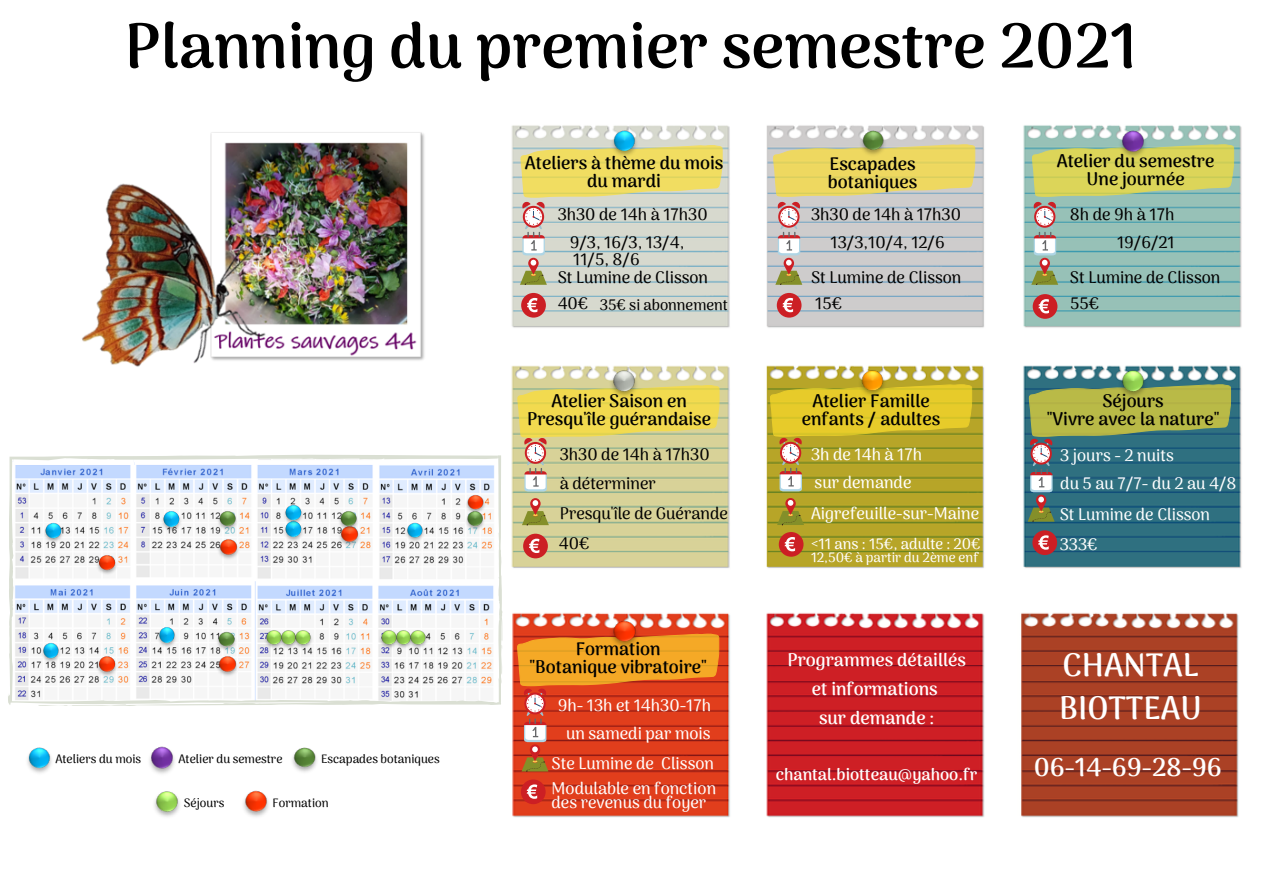
<style>
.page{position:relative;width:1263px;height:894px;background:#fff}
.page>*{position:absolute;margin:0;border:0;box-sizing:border-box;transform-origin:0 0}
.t1{font:800 63px "Arima Madurai";color:#000}
.t2{font:700 32.1px "Arima Madurai";color:#fff}
.t3{font:700 25.35px "Arima Madurai";color:#fff}
.t4{font:700 18px/18px "Arima Madurai";color:#000}
.t5{font:700 18px "Arima Madurai";color:#fff}
.t6{font:500 16.5px "Arima Madurai";color:#000}
.t7{font:500 16.5px "Arima Madurai";color:#fff}
.t8{font:700 16.5px "Arima Madurai";color:#fff}
.t9{font:500 15px "Arima Madurai";color:#fff}
.t10{font:500 15px "Arima Madurai";color:#000}
.t11{font:500 13.5px "Arima Madurai";color:#fff}
.t12{font:500 12px "Arima Madurai";color:#000}
</style>
<div class="page">
<img style="left:511px;top:125px;width:731px;height:443px">
<img style="left:512px;top:613px;width:727px;height:204px">
<svg style="left:8px;top:454px;width:495px;height:252px;fill:#f6f6f6"></svg>
<svg style="left:520px;top:145px;width:203px;height:140px;background:#d8d5a8"></svg>
<img style="left:608px;top:128px;width:32px;height:32px">
<svg style="left:773px;top:144px;width:202px;height:141px;background:#d2caa6"></svg>
<svg style="left:1031px;top:144px;width:203px;height:141px;background:#a8c397"></svg>
<img style="left:1117px;top:128px;width:32px;height:33px">
<svg style="left:517px;top:384px;width:202px;height:107px;background:#ded17a"></svg>
<svg style="left:522px;top:498px;width:27px;height:27px"></svg>
<svg style="left:770px;top:384px;width:202px;height:107px;background:#c8b32e"></svg>
<svg style="left:777px;top:498px;width:27px;height:27px"></svg>
<svg style="left:1028px;top:384px;width:203px;height:137px;background:#60876d"></svg>
<svg style="left:517px;top:633px;width:202px;height:138px;background:#e06123"></svg>
<img style="left:1116px;top:368px;width:34px;height:32px">
<img style="left:607px;top:618px;width:34px;height:32px">
<img style="left:41px;top:521px;width:24px;height:23px">
<img style="left:160px;top:509px;width:23px;height:24px">
<img style="left:404px;top:521px;width:22px;height:22px">
<img style="left:39px;top:641px;width:24px;height:23px">
<img style="left:282px;top:526px;width:23px;height:17px">
<img style="left:155px;top:625px;width:24px;height:24px">
<img style="left:216px;top:538px;width:26px;height:23px">
<img style="left:94px;top:553px;width:26px;height:23px">
<img style="left:337px;top:524px;width:26px;height:24px">
<img style="left:463px;top:493px;width:25px;height:22px">
<img style="left:94px;top:654px;width:26px;height:24px">
<img style="left:214px;top:654px;width:26px;height:24px">
<img style="left:263px;top:628px;width:14px;height:22px">
<img style="left:277px;top:628px;width:15px;height:22px">
<img style="left:292px;top:628px;width:22px;height:22px">
<img style="left:378px;top:628px;width:14px;height:22px">
<img style="left:392px;top:628px;width:15px;height:22px">
<img style="left:407px;top:628px;width:22px;height:22px">
<img style="left:154px;top:791px;width:26px;height:26px">
<img style="left:243px;top:790px;width:26px;height:27px">
<img style="left:82px;top:132px;width:343px;height:235px">
<div style="left:521px;top:293px;width:25px;height:24px;background:#cc1f24;border-radius:50%"></div>
<svg style="left:527px;top:298px;width:10px;height:14px"></svg>
<div style="left:777px;top:293px;width:24px;height:24px;background:#cc1f24;border-radius:50%"></div>
<svg style="left:783px;top:298px;width:10px;height:14px"></svg>
<div style="left:1033px;top:294px;width:24px;height:25px;background:#cc1f24;border-radius:50%"></div>
<svg style="left:1038px;top:299px;width:11px;height:14px"></svg>
<div style="left:523px;top:533px;width:25px;height:25px;background:#cc1f24;border-radius:50%"></div>
<svg style="left:529px;top:538px;width:10px;height:15px"></svg>
<div style="left:779px;top:532px;width:24px;height:24px;background:#cc1f24;border-radius:50%"></div>
<svg style="left:785px;top:537px;width:10px;height:14px"></svg>
<div style="left:1032px;top:530px;width:25px;height:25px;background:#cc1f24;border-radius:50%"></div>
<svg style="left:1038px;top:535px;width:11px;height:14px"></svg>
<div style="left:521px;top:779px;width:25px;height:25px;background:#cc1f24;border-radius:50%"></div>
<svg style="left:527px;top:784px;width:10px;height:14px"></svg>
<img style="left:607px;top:368px;width:34px;height:32px">
<img style="left:856px;top:368px;width:33px;height:31px">
<img style="left:857px;top:128px;width:31px;height:30px">
<img style="left:216px;top:509px;width:24px;height:23px">
<img style="left:337px;top:509px;width:23px;height:23px">
<img style="left:463px;top:509px;width:24px;height:23px">
<img style="left:214px;top:630px;width:24px;height:22px">
<img style="left:27px;top:747px;width:25px;height:26px">
<img style="left:149px;top:746px;width:26px;height:28px">
<img style="left:292px;top:747px;width:25px;height:25px">
<img style="left:282px;top:503px;width:23px;height:23px">
<p class="t1" style="left:124px;top:9px;width:1015px">Planning du premier semestre 2021</p>
<p class="t4" style="left:525px;top:154px;width:200px">Ateliers à thème du mois</p>
<p class="t4" style="left:587px;top:172px;width:75px">du mardi</p>
<p class="t6" style="left:558px;top:204px;width:151px">3h30 de 14h à 17h30</p>
<p class="t6" style="left:570px;top:233px;width:116px">9/3, 16/3, 13/4,</p>
<p class="t6" style="left:573px;top:249px;width:68px">11/5, 8/6</p>
<p class="t6" style="left:558px;top:267px;width:152px">St Lumine de Clisson</p>
<p class="t4" style="left:828px;top:155px;width:91px">Escapades botaniques</p>
<p class="t6" style="left:811px;top:204px;width:151px">3h30 de 14h à 17h30</p>
<p class="t6" style="left:831px;top:233px;width:116px">13/3,10/4, 12/6</p>
<p class="t6" style="left:811px;top:267px;width:152px">St Lumine de Clisson</p>
<p class="t4" style="left:1057px;top:151px;width:159px">Atelier du semestre</p>
<p class="t4" style="left:1086px;top:169px;width:100px">Une journée</p>
<p class="t6" style="left:1070px;top:204px;width:106px">8h de 9h à 17h</p>
<p class="t6" style="left:1117px;top:233px;width:59px">19/6/21</p>
<p class="t6" style="left:1070px;top:267px;width:152px">St Lumine de Clisson</p>
<p class="t6" style="left:558px;top:293px;width:32px">40€</p>
<p class="t10" style="left:600px;top:295px;width:130px">35€ si abonnement</p>
<p class="t6" style="left:815px;top:293px;width:28px">15€</p>
<p class="t6" style="left:1070px;top:293px;width:30px">55€</p>
<p class="t4" style="left:551px;top:391px;width:137px">Atelier Saison en</p>
<p class="t4" style="left:527px;top:409px;width:186px">Presqu'île guérandaise</p>
<p class="t6" style="left:560px;top:445px;width:151px">3h30 de 14h à 17h30</p>
<p class="t6" style="left:560px;top:473px;width:98px">à déterminer</p>
<p class="t6" style="left:560px;top:503px;width:170px">Presqu'île de Guérande</p>
<p class="t4" style="left:812px;top:391px;width:119px">Atelier Famille</p>
<p class="t4" style="left:802px;top:409px;width:140px">enfants / adultes</p>
<p class="t7" style="left:811px;top:444px;width:112px">3h de 14h à 17h</p>
<p class="t7" style="left:815px;top:473px;width:98px">sur demande</p>
<p class="t7" style="left:811px;top:503px;width:170px">Aigrefeuille-sur-Maine</p>
<p class="t4" style="left:1102px;top:391px;width:63px">Séjours</p>
<p class="t4" style="left:1047px;top:409px;width:174px">"Vivre avec la nature"</p>
<p class="t7" style="left:1060px;top:445px;width:115px">3 jours - 2 nuits</p>
<p class="t7" style="left:1060px;top:474px;width:178px">du 5 au 7/7- du 2 au 4/8</p>
<p class="t7" style="left:1060px;top:504px;width:152px">St Lumine de Clisson</p>
<p class="t12" style="left:55px;top:752px;width:87px">Ateliers du mois</p>
<p class="t12" style="left:178px;top:752px;width:106px">Atelier du semestre</p>
<p class="t12" style="left:321px;top:752px;width:120px">Escapades botaniques</p>
<p class="t12" style="left:184px;top:795px;width:42px">Séjours</p>
<p class="t12" style="left:273px;top:795px;width:58px">Formation</p>
<p class="t6" style="left:559px;top:533px;width:32px">40€</p>
<p class="t9" style="left:811px;top:535px;width:171px">&lt;11 ans : 15€, adulte : 20€</p>
<p class="t7" style="left:1060px;top:534px;width:39px">333€</p>
<p class="t11" style="left:811px;top:549px;width:169px">12,50€ à partir du 2ème enf</p>
<p class="t4" style="left:576px;top:639px;width:86px">Formation</p>
<p class="t4" style="left:529px;top:657px;width:179px">"Botanique vibratoire"</p>
<p class="t5" style="left:787px;top:649px;width:180px">Programmes détaillés</p>
<p class="t5" style="left:812px;top:678px;width:127px">et informations</p>
<p class="t5" style="left:819px;top:707px;width:117px">sur demande :</p>
<p class="t2" style="left:1062px;top:646px;width:138px">CHANTAL</p>
<p class="t2" style="left:1059px;top:689px;width:144px">BIOTTEAU</p>
<p class="t7" style="left:558px;top:695px;width:155px">9h- 13h et 14h30-17h</p>
<p class="t7" style="left:566px;top:723px;width:146px">un samedi par mois</p>
<p class="t7" style="left:552px;top:754px;width:164px">Ste Lumine de Clisson</p>
<p class="t3" style="left:1034px;top:752px;width:190px">06-14-69-28-96</p>
<p class="t8" style="left:776px;top:764px;width:203px">chantal.biotteau@yahoo.fr</p>
<p class="t7" style="left:552px;top:778px;width:166px">Modulable en fonction</p>
<p class="t7" style="left:552px;top:792px;width:156px">des revenus du foyer</p>
</div>
